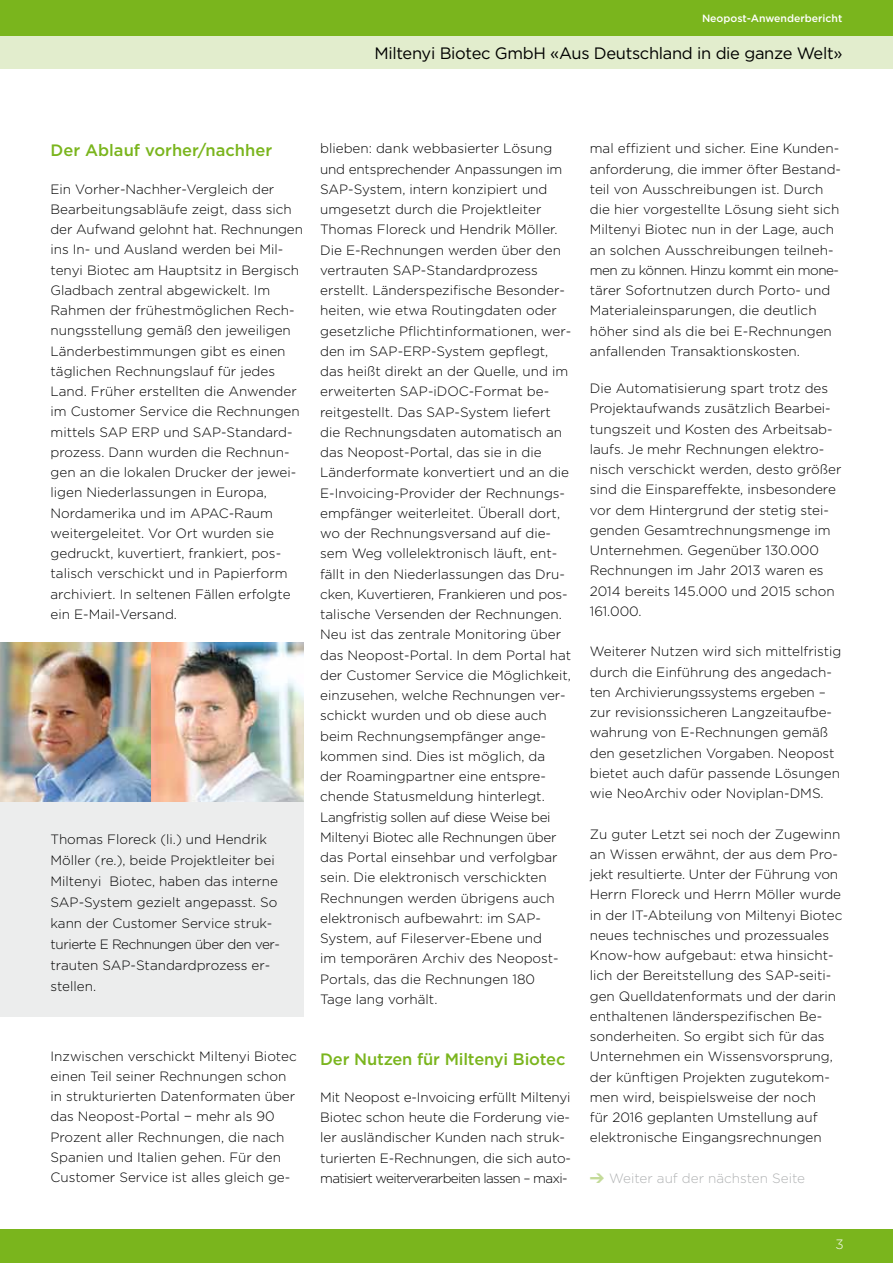
<style>
.page{position:relative;width:893px;height:1263px;background:#fff}
.page>*{position:absolute;margin:0;border:0;box-sizing:border-box;transform-origin:0 0}
.t1{font:500 16.5px "Gotham";letter-spacing:-.01em;color:#7ab51d}
.t2{font:16.5px "Gotham";letter-spacing:-.02em;color:#000}
.t3{font:300 13.5px/20.2px "Gotham";color:#000}
.t4{font:300 13.5px "Gotham";color:#b1b3b4}
.t5{font:300 13.5px "Gotham";color:#fff}
.t6{font:500 10.5px "Gotham";color:#fff}
.s1{color:#c4db99}
</style>
<div class="page">
<div style="left:0;top:0;width:893px;height:36px;background:#7ab51d"></div>
<div style="left:0;top:1229px;width:893px;height:34px;background:#7ab51d"></div>
<div style="left:0;top:36px;width:893px;height:32px;background:#e2edcd"></div>
<div style="left:0;top:642px;width:303px;height:374px;background:#eceded"></div>
<img style="left:0;top:642px;width:303px;height:159px">
<p class="t6" style="left:702px;top:13px;width:142px">Neopost-Anwenderbericht</p>
<p class="t2" style="left:374px;top:43px;width:469px">Miltenyi Biotec GmbH «Aus Deutschland in die ganze Welt»</p>
<p class="t1" style="left:51px;top:141px;width:223px">Der Ablauf vorher/nachher</p>
<p class="t3" style="left:51px;top:178px;width:254px">Ein Vorher-Nachher-Vergleich der Bearbeitungsabläufe zeigt, dass sich der Aufwand gelohnt hat. Rechnungen ins In- und Ausland werden bei Mil&shy;tenyi Biotec am Hauptsitz in Bergisch Gladbach zentral abgewickelt. Im Rahmen der frühestmöglichen Rech&shy;nungsstellung gemäß den jeweiligen Länderbestimmungen gibt es einen täglichen Rechnungslauf für jedes Land. Früher erstellten die Anwender im Customer Service die Rechnungen mittels SAP ERP und SAP-Standard&shy;prozess. Dann wurden die Rechnun&shy;gen an die lokalen Drucker der jewei&shy;ligen Niederlassungen in Europa, Nordamerika und im APAC-Raum weitergeleitet. Vor Ort wurden sie gedruckt, kuvertiert, frankiert, pos&shy;talisch verschickt und in Papierform archiviert. In seltenen Fällen erfolgte ein E-Mail-Versand.</p>
<p class="t3" style="left:51px;top:829px;width:231px;line-height:21px">Thomas Floreck (li.) und Hendrik<br>Möller (re.), beide Projektleiter bei<br>Miltenyi Biotec, haben das interne<br>SAP-System gezielt angepasst. So kann der Customer Service struk&shy;turierte E Rechnungen über den ver&shy;trauten SAP-Standardprozess er&shy;stellen.</p>
<p class="t3" style="left:51px;top:1045px;width:248px">Inzwischen verschickt Miltenyi Biotec einen Teil seiner Rechnungen schon in strukturierten Datenformaten über das Neopost-Portal − mehr als 90<br>Prozent aller Rechnungen, die nach Spanien und Italien gehen. Für den Customer Service ist alles gleich ge-</p>
<p class="t3" style="left:320px;top:138px;width:253px">blieben: dank webbasierter Lösung und entsprechender Anpassungen im SAP-System, intern konzipiert und umgesetzt durch die Projektleiter Thomas Floreck und Hendrik Möller.<br>Die E-Rechnungen werden über den vertrauten SAP-Standardprozess erstellt. Länderspezifische Besonder&shy;heiten, wie etwa Routingdaten oder gesetzliche Pflichtinformationen, wer&shy;den im SAP-ERP-System gepflegt, das heißt direkt an der Quelle, und im erweiterten SAP-iDOC-Format be&shy;reitgestellt. Das SAP-System liefert die Rechnungsdaten automatisch an das Neopost-Portal, das sie in die Länderformate konvertiert und an die E-Invoicing-Provider der Rechnungs&shy;empfänger weiterleitet. Überall dort, wo der Rechnungsversand auf die&shy;sem Weg vollelektronisch läuft, ent&shy;fällt in den Niederlassungen das Dru&shy;cken, Kuvertieren, Frankieren und pos&shy;talische Versenden der Rechnungen.<br>Neu ist das zentrale Monitoring über das Neopost-Portal. In dem Portal hat der Customer Service die Möglichkeit, einzusehen, welche Rechnungen ver&shy;schickt wurden und ob diese auch beim Rechnungsempfänger ange&shy;kommen sind. Dies ist möglich, da<br>der Roamingpartner eine entspre&shy;chende Statusmeldung hinterlegt.<br>Langfristig sollen auf diese Weise bei Miltenyi Biotec alle Rechnungen über das Portal einsehbar und verfolgbar sein. Die elektronisch verschickten Rechnungen werden übrigens auch elektronisch aufbewahrt: im SAP-System, auf Fileserver-Ebene und<br>im temporären Archiv des Neopost-Portals, das die Rechnungen 180<br>Tage lang vorhält.</p>
<p class="t1" style="left:320px;top:1049px;width:247px">Der Nutzen für Miltenyi Biotec</p>
<p class="t3" style="left:320px;top:1086px;width:252px">Mit Neopost e-Invoicing erfüllt Miltenyi Biotec schon heute die Forderung vie&shy;ler ausländischer Kunden nach struk&shy;turierten E-Rechnungen, die sich auto&shy;matisiert weiterverarbeiten lassen – maxi-</p>
<p class="t3" style="left:590px;top:138px;width:253px">mal effizient und sicher. Eine Kunden&shy;anforderung, die immer öfter Bestand&shy;teil von Ausschreibungen ist. Durch die hier vorgestellte Lösung sieht sich Miltenyi Biotec nun in der Lage, auch an solchen Ausschreibungen teilneh&shy;men zu können. Hinzu kommt ein mone&shy;tärer Sofortnutzen durch Porto- und Materialeinsparungen, die deutlich höher sind als die bei E-Rechnungen anfallenden Transaktionskosten.</p>
<p class="t3" style="left:590px;top:378px;width:253px">Die Automatisierung spart trotz des Projektaufwands zusätzlich Bearbei&shy;tungszeit und Kosten des Arbeitsab&shy;laufs. Je mehr Rechnungen elektro&shy;nisch verschickt werden, desto größer sind die Einspareffekte, insbesondere vor dem Hintergrund der stetig stei&shy;genden Gesamtrechnungsmenge im Unternehmen. Gegenüber 130.000<br>Rechnungen im Jahr 2013 waren es 2014 bereits 145.000 und 2015 schon 161.000.</p>
<p class="t3" style="left:590px;top:641px;width:253px">Weiterer Nutzen wird sich mittelfristig durch die Einführung des angedach&shy;ten Archivierungssystems ergeben – zur revisionssicheren Langzeitaufbe&shy;wahrung von E-Rechnungen gemäß den gesetzlichen Vorgaben. Neopost bietet auch dafür passende Lösungen wie NeoArchiv oder Noviplan-DMS.</p>
<p class="t3" style="left:590px;top:823px;width:254px">Zu guter Letzt sei noch der Zugewinn an Wissen erwähnt, der aus dem Pro&shy;jekt resultierte. Unter der Führung von Herrn Floreck und Herrn Möller wurde in der IT-Abteilung von Miltenyi Biotec neues technisches und prozessuales Know-how aufgebaut: etwa hinsicht&shy;lich der Bereitstellung des SAP-seiti&shy;gen Quelldatenformats und der darin enthaltenen länderspezifischen Be&shy;sonderheiten. So ergibt sich für das Unternehmen ein Wissensvorsprung, der künftigen Projekten zugutekom&shy;men wird, beispielsweise der noch<br>für 2016 geplanten Umstellung auf elektronische Eingangsrechnungen</p>
<p class="t4" style="left:590px;top:1169px;width:217px"><span class="s1">➔</span> Weiter auf der nächsten Seite</p>
<p class="t5" style="left:835px;top:1235px;width:10px">3</p>
</div>
